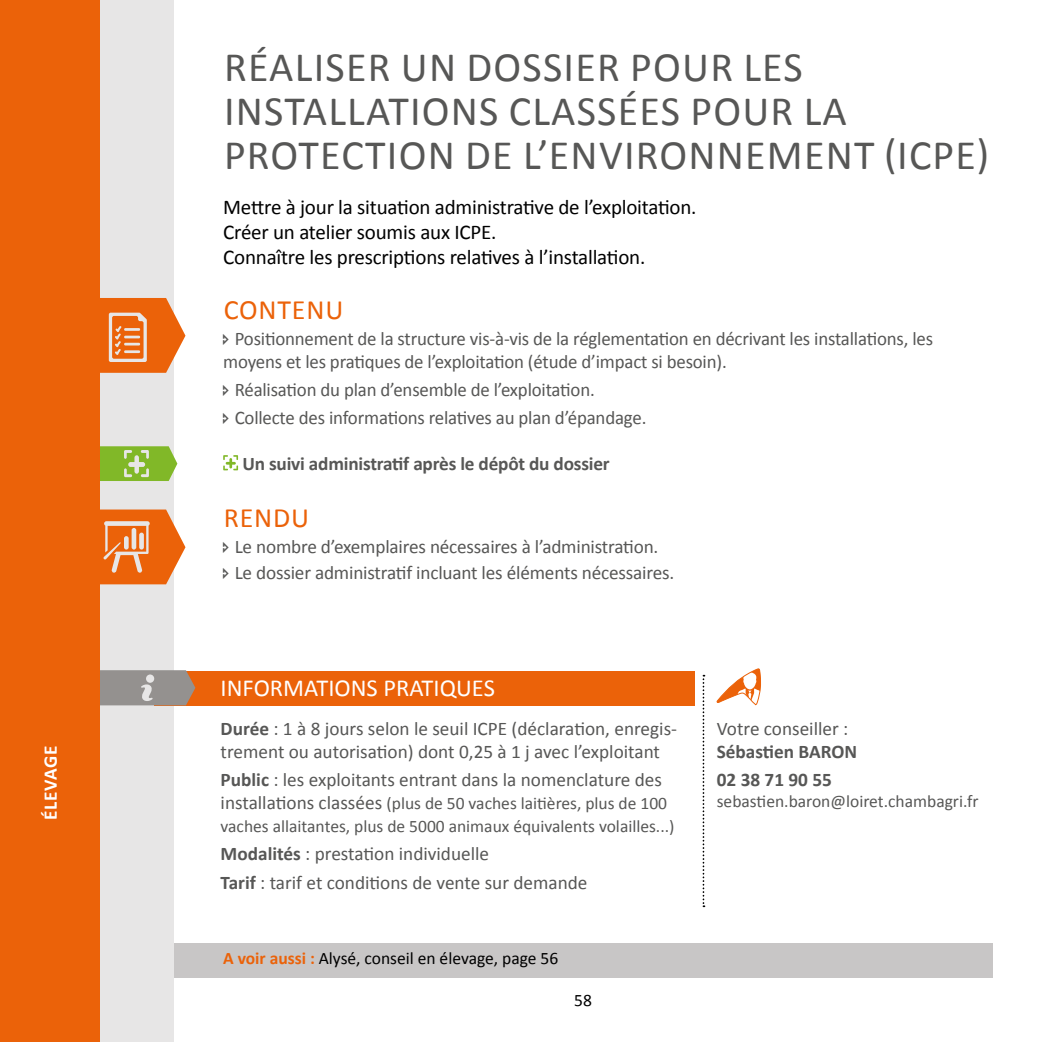
<style>
.page{position:relative;width:1042px;height:1042px;background:#fff}
.page>*{position:absolute;margin:0;border:0;box-sizing:border-box;transform-origin:0 0}
.t1{font:42px/43.8px "Calibri";letter-spacing:.03em;color:#575756}
.t2{font:28px "Calibri";letter-spacing:.03em;color:#eb6209}
.t3{font:24.5px "Calibri";color:#fff}
.t4{font:21px/24.5px "Calibri";letter-spacing:-.01em;color:#000}
.t5{font:19.25px/23.1px "Calibri";letter-spacing:-.01em;color:#575756}
.t6{font:700 19.25px/28px "Calibri";letter-spacing:-.01em;color:#575756}
.t7{font:700 19.25px "Calibri";letter-spacing:.04em;color:#fff}
.t8{font:17.5px/23.1px "Calibri";color:#575756}
.t9{font:17.5px "Calibri";color:#000}
.s1{font-weight:700}
.s2{font-size:19.25px}
.s3{font-weight:700;color:#eb6209}
</style>
<div class="page">
<svg style="left:702px;top:675px;width:2px;height:232px"></svg>
<div style="left:174px;top:943px;width:818px;height:34px;background:#c8c6c6"></div>
<div style="left:0;top:0;width:174px;height:1042px;background:#e7e6e6"></div>
<svg style="left:223px;top:455px;width:15px;height:15px"></svg>
<div style="left:154px;top:670px;width:540px;height:35px;background:#eb6209"></div>
<svg style="left:99px;top:670px;width:96px;height:35px;background:#9c928b"></svg>
<div style="left:146px;top:674px;width:8px;height:9px;background:#e7e6e6;border-radius:50%"></div>
<svg style="left:99px;top:446px;width:78px;height:35px;background:#93bf46"></svg>
<svg style="left:99px;top:298px;width:86px;height:75px"></svg>
<svg style="left:99px;top:509px;width:86px;height:75px"></svg>
<svg style="left:716px;top:668px;width:45px;height:38px"></svg>
<div style="left:0;top:0;width:99px;height:1042px;background:#eb6209"></div>
<p class="t7" style="left:38px;top:820px;width:76px;rotate:-90deg">ÉLEVAGE</p>
<h1 class="t1" style="left:224px;top:45px;width:767px">RÉALISER UN DOSSIER POUR LES<br>INSTALLATIONS CLASSÉES POUR LA<br>PROTECTION DE L’ENVIRONNEMENT (ICPE)</h1>
<p class="t4" style="left:223px;top:195px;width:475px">Mettre à jour la situation administrative de l’exploitation.<br>Créer un atelier soumis aux ICPE.<br>Connaître les prescriptions relatives à l’installation.</p>
<h2 class="t2" style="left:224px;top:292px;width:121px">CONTENU</h2>
<p class="t5" style="left:223px;top:327px;width:711px;text-indent:12px">Positionnement de la structure vis-à-vis de la réglementation en décrivant les installations, les moyens et les pratiques de l’exploitation (étude d’impact si besoin).</p>
<p class="t5" style="left:235px;top:376px;width:413px;line-height:28px">Réalisation du plan d’ensemble de l’exploitation.<br>Collecte des informations relatives au plan d’épandage.</p>
<p class="t6" style="left:242px;top:450px;width:369px">Un suivi administratif après le dépôt du dossier</p>
<h2 class="t2" style="left:224px;top:500px;width:87px">RENDU</h2>
<p class="t5" style="left:235px;top:534px;width:441px;line-height:25.9px">Le nombre d’exemplaires nécessaires à l’administration.<br>Le dossier administratif incluant les éléments nécessaires.</p>
<p class="t3" style="left:221px;top:673px;width:276px">INFORMATIONS PRATIQUES</p>
<p class="t5" style="left:221px;top:717px;width:458px"><span class="s1">Durée</span> : 1 à 8 jours selon le seuil ICPE (déclaration, enregis&shy;trement ou autorisation) dont 0,25 à 1 j avec l’exploitant</p>
<p class="t5" style="left:221px;top:768px;width:443px"><span class="s1">Public</span> : les exploitants entrant dans la nomenclature des</p>
<p class="t8" style="left:221px;top:792px;width:455px"><span class="s2">installations classées</span> (plus de 50 vaches laitières, plus de 100 vaches allaitantes, plus de 5000 animaux équivalents volailles...)</p>
<p class="t5" style="left:221px;top:840px;width:368px;line-height:28px"><span class="s1">Modalités</span> : prestation individuelle<br><span class="s1">Tarif</span> : tarif et conditions de vente sur demande</p>
<p class="t9" style="left:223px;top:947px;width:337px"><span class="s3">A voir aussi :</span> Alysé, conseil en élevage, page 56</p>
<p class="t9" style="left:574px;top:988px;width:19px">58</p>
<p class="t5" style="left:717px;top:717px;width:133px">Votre conseiller :</p>
<p class="t6" style="left:717px;top:738px;width:142px">Sébastien BARON<br>02 38 71 90 55</p>
<p class="t8" style="left:717px;top:790px;width:263px">sebastien.baron@loiret.chambagri.fr</p>
</div>
